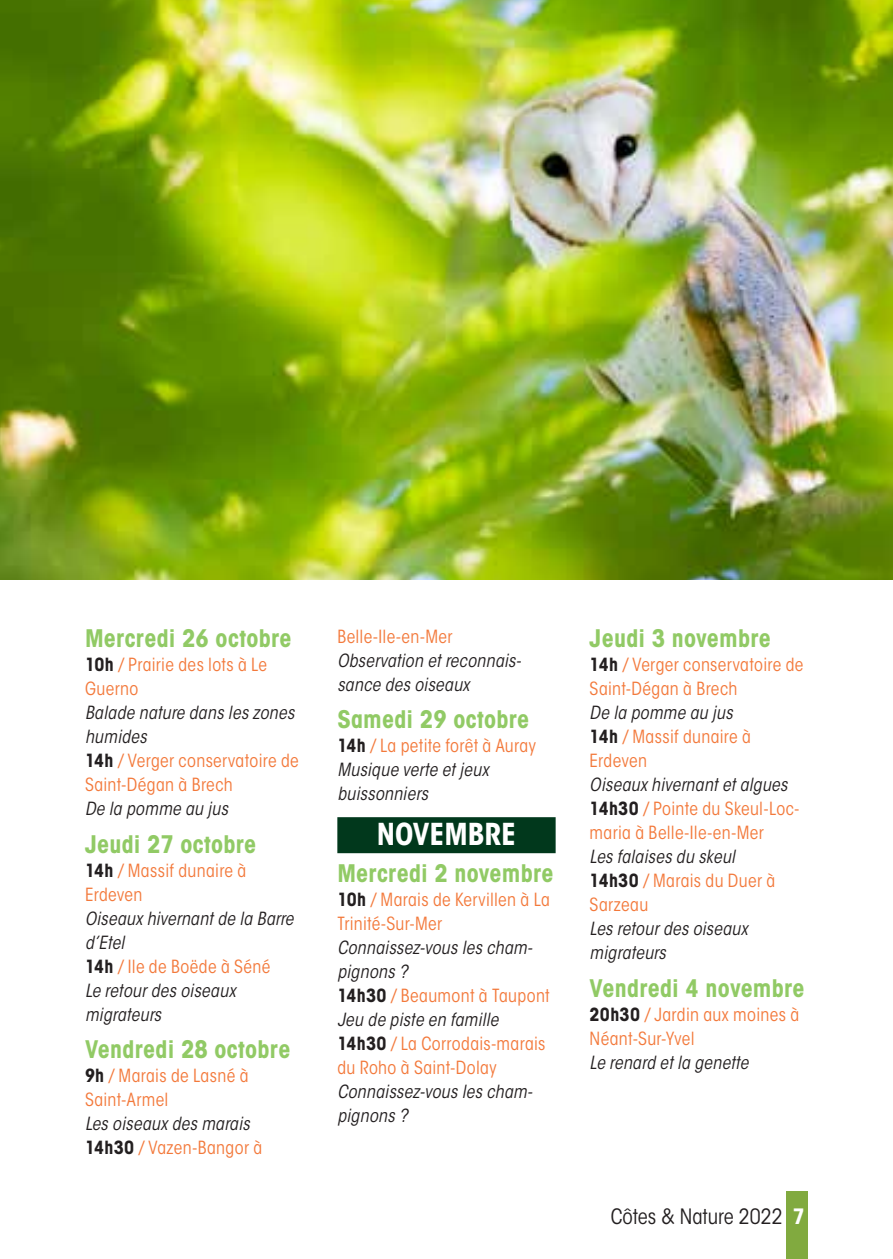
<style>
.page{position:relative;width:893px;height:1259px;background:#fff}
.page>*{position:absolute;margin:0;border:0;box-sizing:border-box;transform-origin:0 0}
.t1{font:700 condensed 30px "ITC Avant Garde Std";color:#fff}
.t2{font:700 condensed 24px "ITC Avant Garde Std";letter-spacing:.015em;color:#91ca65}
.t3{font:condensed 21px "ITC Avant Garde Std";color:#231f20}
.t4{font:condensed 18px/24px "ITC Avant Garde Std";letter-spacing:.02em;color:#f3793b}
.t5{font:italic condensed 18px/24px "ITC Avant Garde Std";letter-spacing:.015em;color:#231f20}
.s1{font-weight:700;color:#231f20}
.s2{font-style:italic;color:#231f20}
.s3{font-weight:700;font-style:normal}
.s4{font-style:normal;color:#f3793b}
.s5{font-weight:700;color:#fff}
</style>
<div class="page">
<div style="left:787px;top:1191px;width:21px;height:68px;background:#81aa3f"></div>
<div style="left:337px;top:817px;width:219px;height:36px;background:#01381c"></div>
<img style="left:0;top:0;width:893px;height:580px">
<h2 class="t2" style="left:85px;top:623px;width:208px">Mercredi 26 octobre</h2>
<p class="t4" style="left:85px;top:653px;width:184px"><span class="s1">10h</span> / Prairie des lots à Le<br>Guerno</p>
<p class="t4" style="left:85px;top:701px;width:215px"><span class="s2">Balade nature dans les zones humides<br></span><span class="s1">14h</span> / Verger conservatoire de<br>Saint-Dégan à Brech</p>
<p class="t5" style="left:85px;top:797px;width:145px">De la pomme au jus</p>
<h2 class="t2" style="left:85px;top:828px;width:173px">Jeudi 27 octobre</h2>
<p class="t4" style="left:85px;top:858px;width:163px"><span class="s1">14h</span> / Massif dunaire à<br>Erdeven</p>
<p class="t5" style="left:85px;top:906px;width:210px">Oiseaux hivernant de la Barre d’Etel<br><span class="s3">14h</span> <span class="s4">/ Ile de Boëde à Séné<br></span>Le retour des oiseaux migrateurs</p>
<h2 class="t2" style="left:85px;top:1034px;width:207px">Vendredi 28 octobre</h2>
<p class="t4" style="left:85px;top:1063px;width:165px"><span class="s1">9h</span> / Marais de Lasné à<br>Saint-Armel</p>
<p class="t5" style="left:85px;top:1112px;width:179px">Les oiseaux des marais<br><span class="s3">14h30</span> <span class="s4">/ Vazen-Bangor à</span></p>
<p class="t4" style="left:337px;top:624px;width:117px">Belle-Ile-en-Mer</p>
<p class="t5" style="left:337px;top:649px;width:185px">Observation et reconnais&shy;sance des oiseaux</p>
<h2 class="t2" style="left:337px;top:704px;width:193px">Samedi 29 octobre</h2>
<p class="t5" style="left:337px;top:734px;width:200px"><span class="s3">14h</span> <span class="s4">/ La petite forêt à Auray<br></span>Musique verte et jeux buissonniers</p>
<h1 class="t1" style="left:377px;top:814px;width:141px">NOVEMBRE</h1>
<h2 class="t2" style="left:337px;top:858px;width:218px">Mercredi 2 novembre</h2>
<p class="t4" style="left:337px;top:887px;width:214px"><span class="s1">10h</span> / Marais de Kervillen à La<br>Trinité-Sur-Mer</p>
<p class="t4" style="left:337px;top:935px;width:214px"><span class="s2">Connaissez-vous les cham&shy;pignons ?<br></span><span class="s1">14h30</span> / Beaumont à Taupont<br><span class="s2">Jeu de piste en famille<br></span><span class="s1">14h30</span> / La Corrodais-marais du Roho à Saint-Dolay</p>
<p class="t5" style="left:337px;top:1080px;width:197px">Connaissez-vous les cham&shy;pignons ?</p>
<h2 class="t2" style="left:590px;top:623px;width:183px">Jeudi 3 novembre</h2>
<p class="t4" style="left:590px;top:653px;width:215px"><span class="s1">14h</span> / Verger conservatoire de<br>Saint-Dégan à Brech</p>
<p class="t4" style="left:590px;top:701px;width:163px"><span class="s2">De la pomme au jus<br></span><span class="s1">14h</span> / Massif dunaire à<br>Erdeven</p>
<p class="t4" style="left:590px;top:773px;width:211px"><span class="s2">Oiseaux hivernant et algues<br></span><span class="s1">14h30</span> / Pointe du Skeul-Loc&shy;maria à Belle-Ile-en-Mer</p>
<p class="t4" style="left:590px;top:845px;width:187px"><span class="s2">Les falaises du skeul<br></span><span class="s1">14h30</span> / Marais du Duer à<br>Sarzeau</p>
<p class="t5" style="left:590px;top:917px;width:160px">Les retour des oiseaux migrateurs</p>
<h2 class="t2" style="left:590px;top:972px;width:216px">Vendredi 4 novembre</h2>
<p class="t4" style="left:590px;top:1002px;width:211px"><span class="s1">20h30</span> / Jardin aux moines à<br>Néant-Sur-Yvel</p>
<p class="t5" style="left:590px;top:1050px;width:160px">Le renard et la genette</p>
<p class="t3" style="left:611px;top:1204px;width:195px">Côtes &amp; Nature 2022 <span class="s5">7</span></p>
</div>
